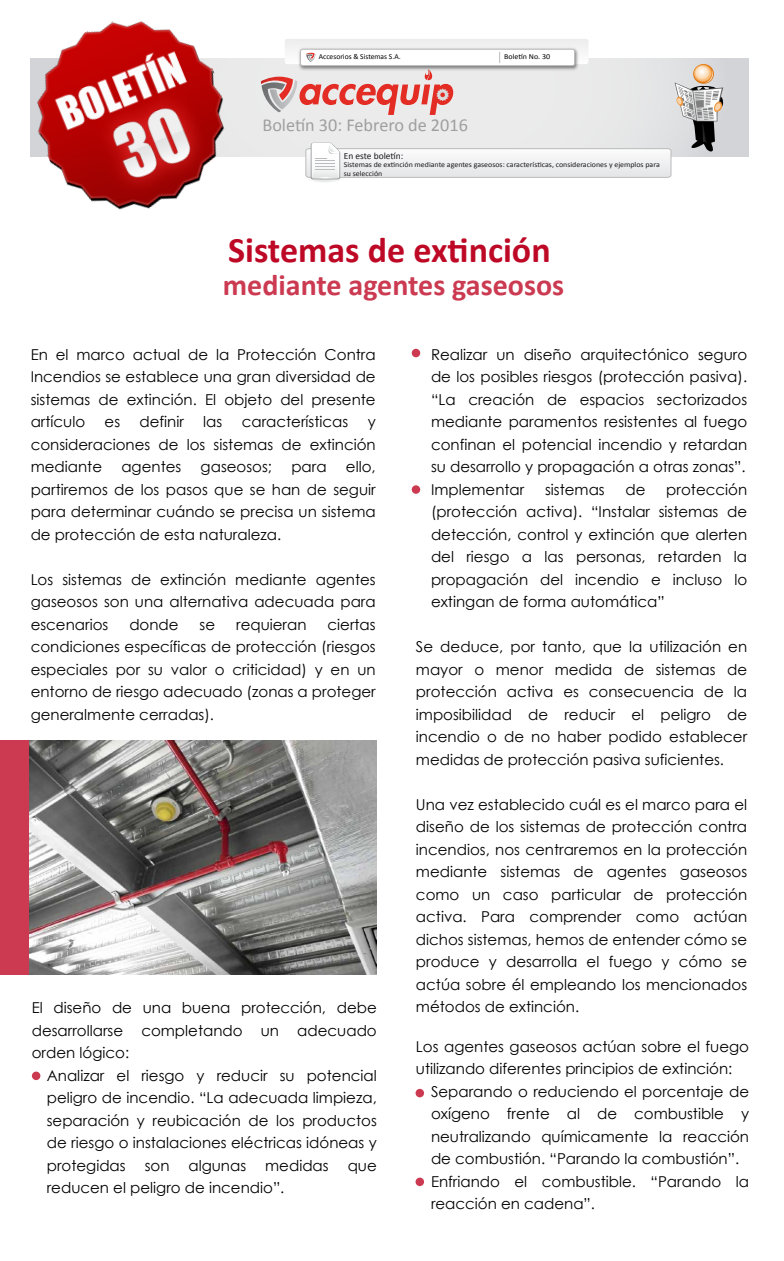
<style>
.page{position:relative;width:784px;height:1261px;background:#fff}
.page>*{position:absolute;margin:0;border:0;box-sizing:border-box;transform-origin:0 0}
.t1{font:700 36px "Calibri";color:#be0926}
.t2{font:700 30px "Calibri";color:rgb(190 9 38/.8)}
.t3{font:18.23px "Calibri";color:#a09f9f}
.t4{font:15px/22.5px "Century Gothic";color:#000;text-align:justify}
.t5{font:9.45px "Calibri";color:#1a171b}
.t6{font:7.57px "Calibri";color:#000}
.t7{font:7.57px "Calibri";color:#000;scale:1.05 1}
.t8{font:7.5px/9px "Calibri";color:#1a171b;scale:1.05 1}
</style>
<div class="page">
<div style="left:0;top:740px;width:375px;height:234px;background:#cb3a51"></div>
<svg style="left:253px;top:58px;width:495px;height:98px;background:#d7d8dc"></svg>
<div style="left:307px;top:173px;width:35px;height:10px;background:#fbfbfb;border-radius:50%"></div>
<div style="left:309px;top:174px;width:31px;height:9px;background:#f7f7f8;border-radius:50%"></div>
<div style="left:311px;top:175px;width:26px;height:7px;background:#f1f2f2;border-radius:50%"></div>
<div style="left:314px;top:175px;width:20px;height:6px;background:#ececed;border-radius:50%"></div>
<svg style="left:260px;top:39px;width:463px;height:141px"></svg>
<div style="left:32px;top:1072px;width:8px;height:8px;background:#cb3a51;border-radius:4px"></div>
<div style="left:415px;top:1089px;width:9px;height:8px;background:#cb3a51;border-radius:4px"></div>
<svg style="left:415px;top:1178px;width:9px;height:8px"></svg>
<svg style="left:411px;top:485px;width:9px;height:9px"></svg>
<svg style="left:411px;top:349px;width:9px;height:8px"></svg>
<img style="left:30px;top:21px;width:223px;height:189px">
<img style="left:29px;top:740px;width:347px;height:234px">
<p class="t6" style="left:318px;top:52px;width:83px">Accesorios &amp; Sistemas S.A.</p>
<p class="t7" style="left:504px;top:52px;width:45px">Boletín No. 30</p>
<p class="t3" style="left:262px;top:112px;width:207px">Boletín 30: Febrero de 2016</p>
<p class="t5" style="left:343px;top:149px;width:61px">En este boletín:</p>
<p class="t8" style="left:343px;top:159px;width:302px">Sistemas de extinción mediante agentes gaseosos: características, consideraciones y ejemplos para su selección</p>
<h1 class="t1" style="left:228px;top:224px;width:324px">Sistemas de extinción</h1>
<h2 class="t2" style="left:223px;top:264px;width:342px">mediante agentes gaseosos</h2>
<p class="t4" style="left:31px;top:343px;width:346px">En el marco actual de la Protección Contra Incendios se establece una gran diversidad de sistemas de extinción. El objeto del presente artículo</p>
<p class="t4" style="left:104px;top:410px;width:17px">es</p>
<p class="t4" style="left:139px;top:410px;width:46px">definir</p>
<p class="t4" style="left:203px;top:410px;width:21px">las</p>
<p class="t4" style="left:241px;top:410px;width:108px">características</p>
<p class="t4" style="left:31px;top:410px;width:346px;text-indent:337px">y consideraciones de los sistemas de extinción mediante</p>
<p class="t4" style="left:31px;top:455px;width:346px;text-indent:315px">ello, partiremos de los pasos que se han de seguir para determinar cuándo se precisa un sistema de protección de esta naturaleza.</p>
<p class="t4" style="left:31px;top:568px;width:346px">Los sistemas de extinción mediante agentes gaseosos son una alternativa adecuada para escenarios</p>
<p class="t4" style="left:121px;top:455px;width:61px">agentes</p>
<p class="t4" style="left:200px;top:455px;width:73px">gaseosos;</p>
<p class="t4" style="left:291px;top:455px;width:37px">para</p>
<p class="t4" style="left:31px;top:613px;width:346px;text-indent:297px">ciertas condiciones específicas de protección (riesgos especiales por su valor o criticidad) y en un entorno de riesgo adecuado (zonas a proteger generalmente cerradas).</p>
<p class="t4" style="left:129px;top:613px;width:51px">donde</p>
<p class="t4" style="left:199px;top:613px;width:17px">se</p>
<p class="t4" style="left:236px;top:613px;width:72px">requieran</p>
<p class="t4" style="left:32px;top:996px;width:346px">El diseño de una buena protección, debe desarrollarse completando un adecuado orden lógico:</p>
<p class="t4" style="left:47px;top:1064px;width:331px">Analizar el riesgo y reducir su potencial peligro de incendio. “La adecuada limpieza, separación y reubicación de los productos de riesgo o instalaciones eléctricas idóneas y protegidas</p>
<p class="t4" style="left:145px;top:1154px;width:26px">son</p>
<p class="t4" style="left:188px;top:1154px;width:59px">algunas</p>
<p class="t4" style="left:265px;top:1154px;width:65px">medidas</p>
<p class="t4" style="left:347px;top:1154px;width:31px">que</p>
<p class="t4" style="left:47px;top:1176px;width:239px">reducen el peligro de incendio”.</p>
<p class="t4" style="left:430px;top:343px;width:317px">Realizar un diseño arquitectónico seguro de los posibles riesgos (protección pasiva). “La creación de espacios sectorizados mediante paramentos resistentes al fuego confinan el potencial incendio y retardan su desarrollo y propagación a otras zonas”.<br>Implementar</p>
<p class="t4" style="left:430px;top:478px;width:317px;text-indent:235px">protección (protección activa). “Instalar sistemas de detección, control y extinción que alerten del riesgo a las personas, retarden la propagación del incendio e incluso lo extingan de forma automática”</p>
<p class="t4" style="left:415px;top:635px;width:332px">Se deduce, por tanto, que la utilización en mayor o menor medida de sistemas de protección activa es consecuencia de la imposibilidad de reducir el peligro de incendio o de no haber podido establecer medidas de protección pasiva suficientes.</p>
<p class="t4" style="left:415px;top:793px;width:332px">Una vez establecido cuál es el marco para el diseño de los sistemas de protección contra incendios, nos centraremos en la protección mediante sistemas de agentes gaseosos como un caso particular de protección activa. Para comprender como actúan dichos sistemas, hemos de entender cómo se produce y desarrolla el fuego y cómo se actúa sobre él empleando los mencionados métodos de extinción.</p>
<p class="t4" style="left:544px;top:478px;width:61px">sistemas</p>
<p class="t4" style="left:625px;top:478px;width:22px">de</p>
<p class="t4" style="left:415px;top:1035px;width:334px">Los agentes gaseosos actúan sobre el fuego utilizando diferentes principios de extinción:</p>
<p class="t4" style="left:430px;top:1080px;width:319px;text-align:left">Separando o reduciendo el porcentaje de oxígeno frente al de combustible y neutralizando químicamente la reacción de combustión. “Parando la combustión”.<br>Enfriando el combustible. “Parando la reacción en cadena”.</p>
</div>
